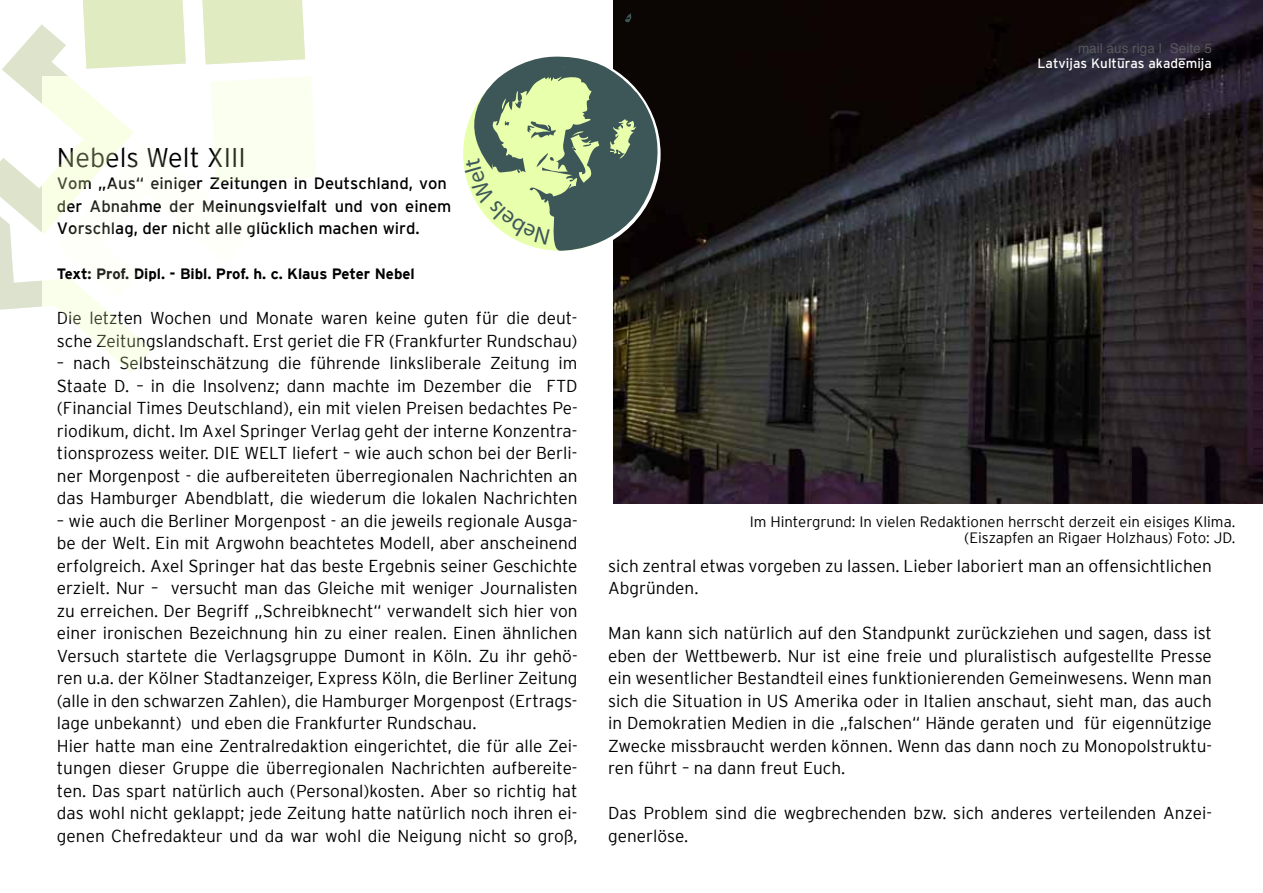
<style>
.page{position:relative;width:1263px;height:893px;background:#fff}
.page>*{position:absolute;margin:0;border:0;box-sizing:border-box;transform-origin:0 0}
.t1{font:300 27px "Interstate";color:#000}
.t2{font:300 17.25px/22.5px "Interstate";color:#000}
.t3{font:16.5px/22.5px "Interstate";color:#000}
.t4{font:300 15px/16.5px "Interstate";color:#000;text-align:right}
.t5{font:700 15px "Interstate";color:#000}
.t6{font:13.5px "Interstate";color:#fff}
.t7{font:13.5px "Helvetica";color:#58585a}
</style>
<div class="page">
<img style="left:614px;top:0;width:649px;height:504px">
<svg style="left:625px;top:13px;width:8px;height:9px"></svg>
<svg style="left:0;top:0;width:316px;height:373px"></svg>
<svg style="left:463px;top:55px;width:209px;height:196px;background:#85967c"></svg>
<p class="t7" style="left:1078px;top:37px;width:135px">mail aus riga | Seite 5</p>
<p class="t6" style="left:1037px;top:55px;width:176px">Latvijas Kulturas akademija</p>
<h1 class="t1" style="left:57px;top:142px;width:190px">Nebels Welt XIII</h1>
<p class="t3" style="left:57px;top:172px;width:396px">Vom „Aus“ einiger Zeitungen in Deutschland, von der Abnahme der Meinungsvielfalt und von einem<br>Vorschlag, der nicht alle glücklich machen wird.</p>
<p class="t5" style="left:57px;top:266px;width:359px">Text: Prof. Dipl. - Bibl. Prof. h. c. Klaus Peter Nebel</p>
<p class="t2" style="left:57px;top:307px;width:522px">Die letzten Wochen und Monate waren keine guten für die deut&shy;sche Zeitungslandschaft. Erst geriet die FR (Frankfurter Rundschau)</p>
<p class="t2" style="left:57px;top:352px;width:522px;text-align:justify">– nach Selbsteinschätzung die führende linksliberale Zeitung im Staate D. – in die Insolvenz; dann machte im Dezember die FTD (Financial Times Deutschland), ein mit vielen Preisen bedachtes Pe&shy;riodikum, dicht. Im Axel Springer Verlag geht der interne Konzentra&shy;tionsprozess weiter. DIE WELT liefert – wie auch schon bei der Berli&shy;ner Morgenpost - die aufbereiteten überregionalen Nachrichten an das Hamburger Abendblatt, die wiederum die lokalen Nachrichten</p>
<p class="t2" style="left:57px;top:509px;width:522px">– wie auch die Berliner Morgenpost - an die jeweils regionale Ausga&shy;be der Welt. Ein mit Argwohn beachtetes Modell, aber anscheinend erfolgreich. Axel Springer hat das beste Ergebnis seiner Geschichte erzielt. Nur – versucht man das Gleiche mit weniger Journalisten zu erreichen. Der Begriff „Schreibknecht“ verwandelt sich hier von einer ironischen Bezeichnung hin zu einer realen. Einen ähnlichen Versuch startete die Verlagsgruppe Dumont in Köln. Zu ihr gehö&shy;ren u.a. der Kölner Stadtanzeiger, Express Köln, die Berliner Zeitung (alle in den schwarzen Zahlen), die Hamburger Morgenpost (Ertrags&shy;lage unbekannt) und eben die Frankfurter Rundschau.<br>Hier hatte man eine Zentralredaktion eingerichtet, die für alle Zei&shy;tungen dieser Gruppe die überregionalen Nachrichten aufbereite&shy;ten. Das spart natürlich auch (Personal)kosten. Aber so richtig hat das wohl nicht geklappt; jede Zeitung hatte natürlich noch ihren ei&shy;genen Chefredakteur und da war wohl die Neigung nicht so groß,</p>
<p class="t4" style="left:750px;top:513px;width:487px">Im Hintergrund: In vielen Redaktionen herrscht derzeit ein eisiges Klima. (Eiszapfen an Rigaer Holzhaus) Foto: JD.</p>
<p class="t2" style="left:608px;top:554px;width:605px">sich zentral etwas vorgeben zu lassen. Lieber laboriert man an offensichtlichen<br>Abgründen.</p>
<p class="t2" style="left:608px;top:622px;width:605px;text-align:justify">Man kann sich natürlich auf den Standpunkt zurückziehen und sagen, dass ist eben der Wettbewerb. Nur ist eine freie und pluralistisch aufgestellte Presse ein wesentlicher Bestandteil eines funktionierenden Gemeinwesens. Wenn man sich die Situation in US Amerika oder in Italien anschaut, sieht man, das auch in Demokratien Medien in die „falschen“ Hände geraten und für eigennützige Zwecke missbraucht werden können. Wenn das dann noch zu Monopolstruktu&shy;ren führt – na dann freut Euch.</p>
<p class="t2" style="left:608px;top:802px;width:605px">Das Problem sind die wegbrechenden bzw. sich anderes verteilenden Anzei&shy;generlöse.</p>
</div>
